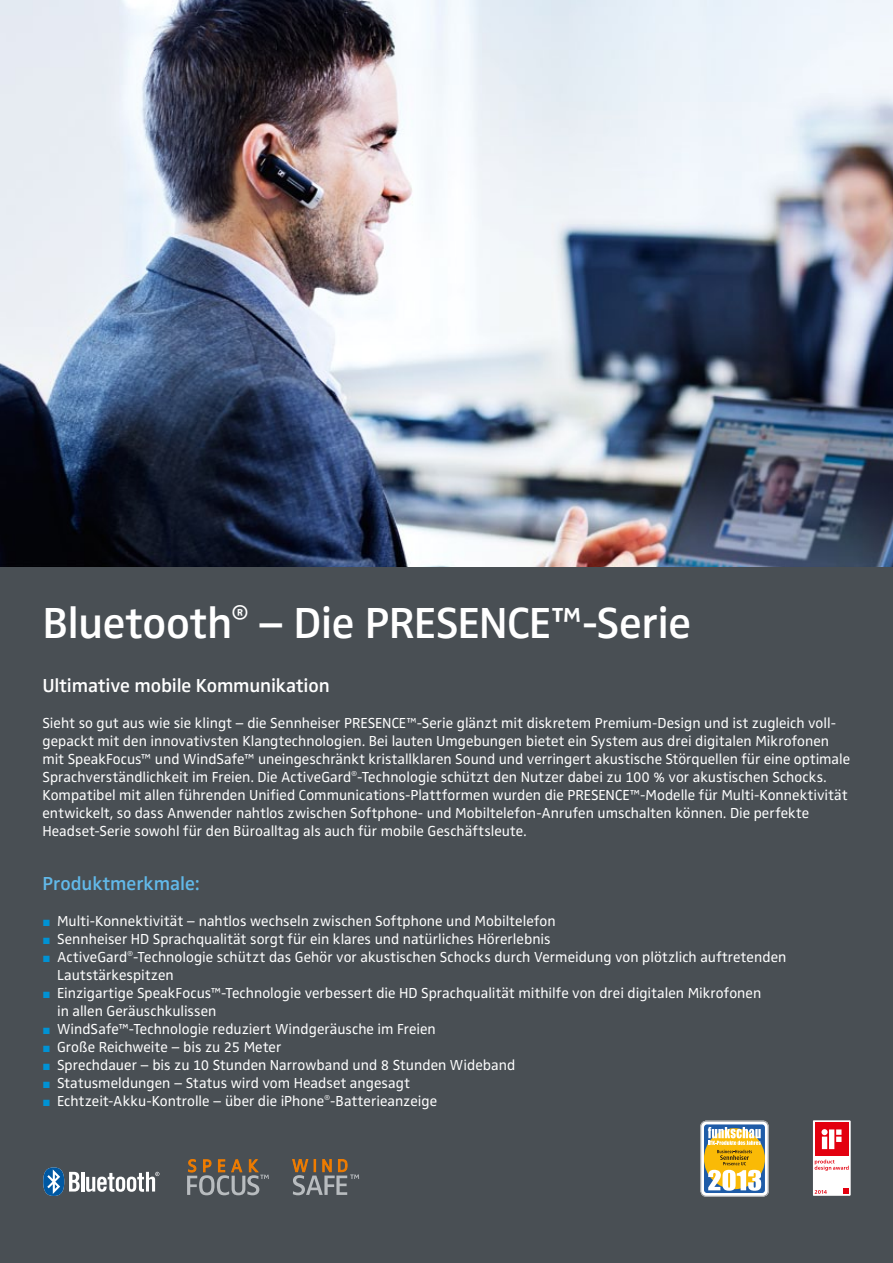
<style>
.page{position:relative;width:893px;height:1263px;background:#494f54}
.page>*{position:absolute;margin:0;border:0;box-sizing:border-box;transform-origin:0 0}
.t1{font:600 45px "Sennheiser CE";letter-spacing:-.015em;color:#fff}
.t2{font:600 19.5px "Sennheiser CE";letter-spacing:-.01em;color:#fff}
.t3{font:600 19.5px "Sennheiser CE";color:#62b9e9}
.t4{font:15px/18px "Sennheiser CE";color:#fff}
.s1{font-family:"Arial";font-weight:900;font-size:13.5px;color:#0092d4}
</style>
<div class="page">
<img style="left:0;top:0;width:893px;height:566px">
<hr style="left:81px;top:1172px;width:3px;height:19px;background:#fff">
<svg style="left:43px;top:1167px;width:37px;height:29px"></svg>
<svg style="left:86px;top:1172px;width:73px;height:20px"></svg>
<svg style="left:292px;top:1159px;width:67px;height:36px"></svg>
<svg style="left:187px;top:1159px;width:82px;height:36px"></svg>
<svg style="left:700px;top:1121px;width:69px;height:76px;background:#cabd88"></svg>
<div style="left:813px;top:1120px;width:37px;height:75px;background:#fff"></div>
<div style="left:815px;top:1122px;width:34px;height:34px;background:#e3000f"></div>
<svg style="left:821px;top:1129px;width:20px;height:20px"></svg>
<svg style="left:843px;top:1188px;width:6px;height:6px"></svg>
<svg style="left:815px;top:1159px;width:34px;height:12px"></svg>
<svg style="left:815px;top:1190px;width:12px;height:4px"></svg>
<h1 class="t1" style="left:43px;top:597px;width:650px">Bluetooth<sup>®</sup> – Die PRESENCE™-Serie</h1>
<h2 class="t2" style="left:43px;top:674px;width:289px">Ultimative mobile Kommunikation</h2>
<p class="t4" style="left:43px;top:714px;width:809px">Sieht so gut aus wie sie klingt – die Sennheiser PRESENCE™-Serie glänzt mit diskretem Premium-Design und ist zugleich voll&shy;gepackt mit den innovativsten Klangtechnologien. Bei lauten Umgebungen bietet ein System aus drei digitalen Mikrofonen mit SpeakFocus™ und WindSafe™ uneingeschränkt kristallklaren Sound und verringert akustische Störquellen für eine optimale Sprachverständlichkeit im Freien. Die ActiveGard<sup>®</sup>-Technologie schützt den Nutzer dabei zu 100 % vor akustischen Schocks.<br>Kompatibel mit allen führenden Unified Communications-Plattformen wurden die PRESENCE™-Modelle für Multi-Konnektivität entwickelt, so dass Anwender nahtlos zwischen Softphone- und Mobiltelefon-Anrufen umschalten können. Die perfekte Headset-Serie sowohl für den Büroalltag als auch für mobile Geschäftsleute.</p>
<h2 class="t3" style="left:43px;top:872px;width:159px">Produktmerkmale:</h2>
<p class="t4" style="left:43px;top:912px;width:515px"><span class="s1">■</span> Multi-Konnektivität – nahtlos wechseln zwischen Softphone und Mobiltelefon</p>
<p class="t4" style="left:43px;top:930px;width:510px"><span class="s1">■</span> Sennheiser HD Sprachqualität sorgt für ein klares und natürliches Hörerlebnis</p>
<p class="t4" style="left:57px;top:948px;width:731px;text-indent:-15px"><span class="s1">■</span> ActiveGard<sup>®</sup>-Technologie schützt das Gehör vor akustischen Schocks durch Vermeidung von plötzlich auftretenden<br>Lautstärkespitzen</p>
<p class="t4" style="left:57px;top:984px;width:706px;text-indent:-15px"><span class="s1">■</span> Einzigartige SpeakFocus™-Technologie verbessert die HD Sprachqualität mithilfe von drei digitalen Mikrofonen in allen Geräuschkulissen</p>
<p class="t4" style="left:43px;top:1020px;width:395px"><span class="s1">■</span> WindSafe™-Technologie reduziert Windgeräusche im Freien</p>
<p class="t4" style="left:43px;top:1038px;width:240px"><span class="s1">■</span> Große Reichweite – bis zu 25 Meter</p>
<p class="t4" style="left:43px;top:1056px;width:474px"><span class="s1">■</span> Sprechdauer – bis zu 10 Stunden Narrowband und 8 Stunden Wideband</p>
<p class="t4" style="left:43px;top:1074px;width:369px"><span class="s1">■</span> Statusmeldungen – Status wird vom Headset angesagt</p>
<p class="t4" style="left:43px;top:1092px;width:396px"><span class="s1">■</span> Echtzeit-Akku-Kontrolle – über die iPhone<sup>®</sup>-Batterieanzeige</p>
</div>
